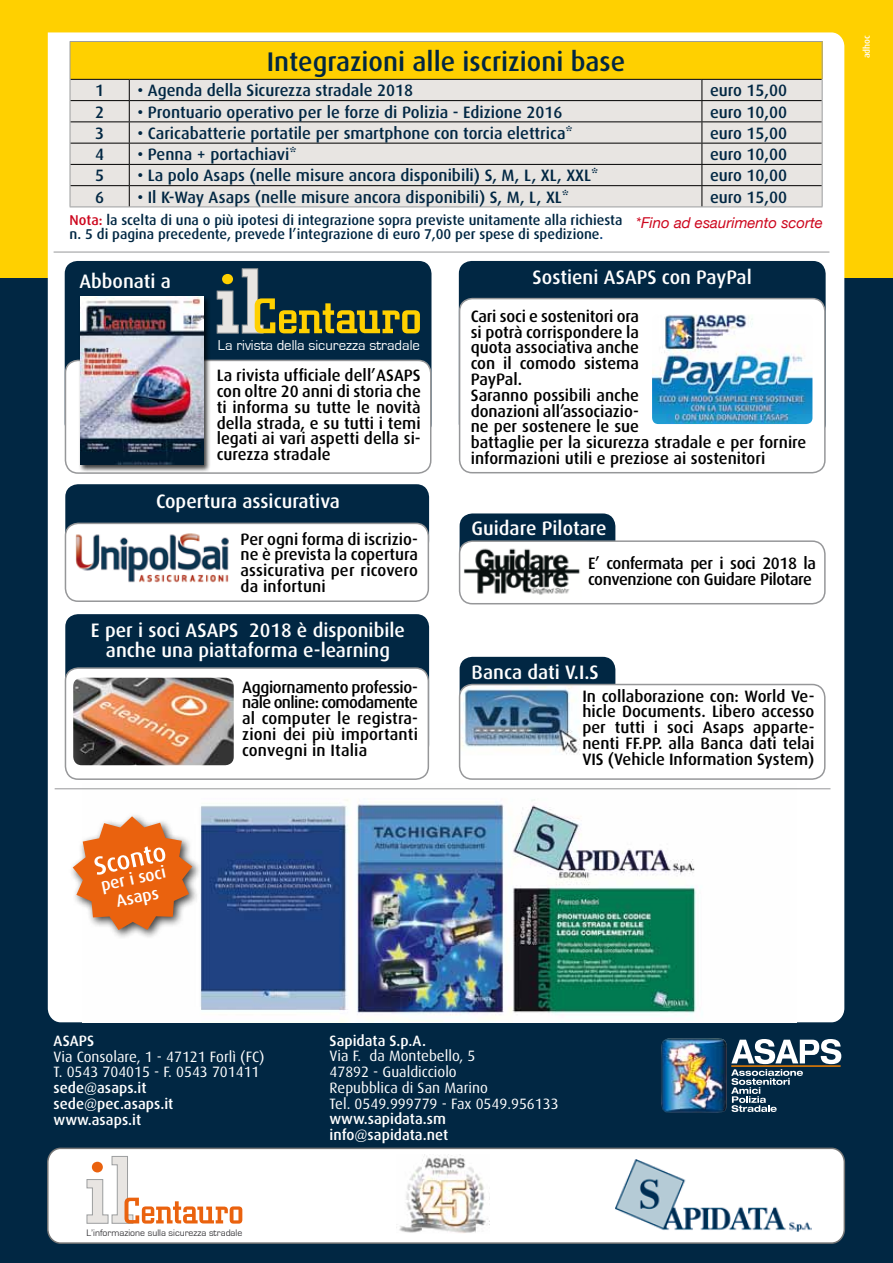
<style>
.page{position:relative;width:893px;height:1263px;background:#fff}
.page>*{position:absolute;margin:0;border:0;box-sizing:border-box;transform-origin:0 0}
.t1{font:500 27px "Dax";color:#012743}
.t2{font:500 19.5px/19.5px "Dax";color:#fff;text-align:center}
.t3{font:500 17.1px/19px "Dax";color:#fff;text-align:center}
.t4{font:500 16.5px/15.8px "Dax";color:#000;text-align:justify}
.t5{font:500 16.5px "Dax";color:#012743}
.t6{font:500 16.5px/15.8px "Dax";letter-spacing:-.025em;color:#000}
.t7{font:15px/15.8px "Dax";color:#fff}
.t8{font:500 15px/15.8px "Dax";color:#fff}
.t9{font:italic 15px "Helvetica Neue";color:#cd071e}
.t10{font:14.7px "Eurostile";color:#fff}
.t11{font:500 14.25px/14.2px "Dax";color:#012743}
.t12{font:9.75px "Eurostile";color:#3e3d40}
.t13{font:500 9px "Dax";color:#fff}
.s1{color:#cd071e}
.s2{color:#003a79}
</style>
<div class="page">
<div style="left:0;top:278px;width:893px;height:985px;background:#012743"></div>
<div style="left:0;top:0;width:893px;height:278px;background:#ffd000"></div>
<div style="left:48px;top:32px;width:796px;height:990px;background:#fff"></div>
<img style="left:83px;top:783px;width:713px;height:239px">
<div style="left:48px;top:1148px;width:796px;height:95px;background:#fff;border-radius:13px"></div>
<div style="left:47px;top:1147px;width:798px;height:97px;border:2px solid #757575;border-radius:13px"></div>
<img style="left:661px;top:1038px;width:66px;height:75px">
<svg style="left:731px;top:1039px;width:110px;height:73px"></svg>
<div style="left:67px;top:811px;width:134px;height:128px;background:#000;opacity:.75"></div>
<svg style="left:73px;top:816px;width:119px;height:114px;background:#e7925d"></svg>
<hr style="left:54px;top:252px;width:775px;height:1px;background:#969799">
<hr style="left:55px;top:788px;width:775px;height:1px;background:#969799">
<div style="left:460px;top:657px;width:155px;height:64px;background:#012743;border-radius:13px"></div>
<div style="left:460px;top:684px;width:365px;height:95px;background:#fff;border-radius:13px"></div>
<img style="left:460px;top:686px;width:120px;height:69px">
<div style="left:459px;top:684px;width:366px;height:96px;border:2px solid #969799;border-radius:13px"></div>
<div style="left:460px;top:513px;width:155px;height:76px;background:#012743;border-radius:13px"></div>
<div style="left:460px;top:541px;width:365px;height:63px;background:#fff;border-radius:13px"></div>
<img style="left:463px;top:543px;width:117px;height:52px">
<div style="left:459px;top:540px;width:367px;height:64px;border:2px solid #969799;border-radius:13px"></div>
<div style="left:70px;top:42px;width:752px;height:37px;background:#ffd000"></div>
<div style="left:71px;top:80px;width:751px;height:127px;background:#e8e5e2"></div>
<hr style="left:70px;top:79px;width:59px;height:1px;background:#000">
<hr style="left:129px;top:79px;width:573px;height:1px;background:#000">
<hr style="left:702px;top:79px;width:120px;height:1px;background:#000">
<hr style="left:70px;top:100px;width:59px;height:1px;background:#000">
<hr style="left:129px;top:100px;width:573px;height:1px;background:#000">
<hr style="left:702px;top:100px;width:120px;height:1px;background:#000">
<hr style="left:70px;top:121px;width:59px;height:1px;background:#000">
<hr style="left:129px;top:121px;width:573px;height:1px;background:#000">
<hr style="left:702px;top:121px;width:120px;height:1px;background:#000">
<hr style="left:70px;top:143px;width:59px;height:1px;background:#000">
<hr style="left:129px;top:143px;width:573px;height:1px;background:#000">
<hr style="left:702px;top:143px;width:120px;height:1px;background:#000">
<hr style="left:70px;top:164px;width:59px;height:1px;background:#000">
<hr style="left:129px;top:164px;width:573px;height:1px;background:#000">
<hr style="left:702px;top:164px;width:120px;height:1px;background:#000">
<hr style="left:70px;top:185px;width:59px;height:1px;background:#000">
<hr style="left:129px;top:185px;width:573px;height:1px;background:#000">
<svg style="left:129px;top:80px;width:1px;height:127px"></svg>
<hr style="left:702px;top:185px;width:120px;height:1px;background:#000">
<svg style="left:702px;top:80px;width:1px;height:127px"></svg>
<hr style="left:70px;top:41px;width:59px;height:1px;background:#9c9e9f">
<hr style="left:70px;top:42px;width:1px;height:37px;background:#9c9e9f">
<hr style="left:129px;top:41px;width:573px;height:1px;background:#9c9e9f">
<hr style="left:702px;top:41px;width:120px;height:1px;background:#9c9e9f">
<hr style="left:822px;top:42px;width:1px;height:37px;background:#9c9e9f">
<svg style="left:70px;top:79px;width:1px;height:128px"></svg>
<svg style="left:822px;top:79px;width:1px;height:128px"></svg>
<hr style="left:70px;top:207px;width:59px;height:1px;background:#9c9e9f">
<hr style="left:129px;top:207px;width:573px;height:1px;background:#9c9e9f">
<hr style="left:702px;top:207px;width:120px;height:1px;background:#9c9e9f">
<img style="left:396px;top:1155px;width:92px;height:78px">
<svg style="left:86px;top:1156px;width:156px;height:68px"></svg>
<img style="left:616px;top:1159px;width:196px;height:73px">
<div style="left:459px;top:261px;width:367px;height:176px;background:#012743;border-radius:13px"></div>
<div style="left:460px;top:299px;width:365px;height:174px;background:#fff;border-radius:13px"></div>
<div style="left:459px;top:298px;width:367px;height:175px;border:2px solid #969799;border-radius:13px"></div>
<img style="left:653px;top:315px;width:159px;height:108px">
<div style="left:648px;top:310px;width:169px;height:118px;border:4px solid #fff;border-radius:9px"></div>
<div style="left:65px;top:614px;width:364px;height:144px;background:#012743;border-radius:13px"></div>
<div style="left:65px;top:668px;width:363px;height:111px;background:#fff;border-radius:13px"></div>
<div style="left:65px;top:667px;width:364px;height:113px;border:2px solid #969799;border-radius:13px"></div>
<img style="left:73px;top:678px;width:161px;height:87px">
<div style="left:65px;top:484px;width:364px;height:70px;background:#012743;border-radius:13px"></div>
<div style="left:65px;top:523px;width:363px;height:78px;background:#fff;border-radius:13px"></div>
<div style="left:65px;top:523px;width:364px;height:79px;border:2px solid #969799;border-radius:13px"></div>
<img style="left:75px;top:533px;width:154px;height:50px">
<div style="left:65px;top:261px;width:366px;height:176px;background:#012743;border-radius:13px"></div>
<div style="left:65px;top:360px;width:366px;height:113px;background:#fff;border-radius:13px"></div>
<div style="left:65px;top:360px;width:366px;height:114px;border:2px solid #969799;border-radius:13px"></div>
<svg style="left:216px;top:268px;width:204px;height:66px"></svg>
<div style="left:79px;top:295px;width:132px;height:177px;background:#000;opacity:.75"></div>
<img style="left:80px;top:296px;width:123px;height:169px">
<h1 class="t1" style="left:267px;top:46px;width:360px">Integrazioni alle iscrizioni base</h1>
<p class="t5" style="left:95px;top:81px;width:11px">1</p>
<p class="t5" style="left:137px;top:81px;width:277px">• Agenda della Sicurezza stradale 2018</p>
<p class="t5" style="left:710px;top:81px;width:78px">euro 15,00</p>
<p class="t5" style="left:95px;top:103px;width:11px">2</p>
<p class="t5" style="left:137px;top:103px;width:427px">• Prontuario operativo per le forze di Polizia - Edizione 2016</p>
<p class="t5" style="left:710px;top:103px;width:78px">euro 10,00</p>
<p class="t5" style="left:95px;top:124px;width:11px">3</p>
<p class="t5" style="left:137px;top:124px;width:437px">• Caricabatterie portatile per smartphone con torcia elettrica*</p>
<p class="t5" style="left:710px;top:124px;width:78px">euro 15,00</p>
<p class="t5" style="left:95px;top:145px;width:11px">4</p>
<p class="t5" style="left:137px;top:145px;width:161px">• Penna + portachiavi*</p>
<p class="t5" style="left:710px;top:145px;width:78px">euro 10,00</p>
<p class="t5" style="left:95px;top:166px;width:11px">5</p>
<p class="t5" style="left:137px;top:166px;width:463px">• La polo Asaps (nelle misure ancora disponibili) S, M, L, XL, XXL*</p>
<p class="t5" style="left:710px;top:166px;width:78px">euro 10,00</p>
<p class="t5" style="left:95px;top:188px;width:11px">6</p>
<p class="t5" style="left:137px;top:188px;width:433px">• Il K-Way Asaps (nelle misure ancora disponibili) S, M, L, XL*</p>
<p class="t5" style="left:710px;top:188px;width:78px">euro 15,00</p>
<p class="t11" style="left:70px;top:213px;width:554px"><span class="s1">Nota:</span> la scelta di una o più ipotesi di integrazione sopra previste unitamente alla richiesta n. 5 di pagina precedente, prevede l’integrazione di euro 7,00 per spese di spedizione<span class="s2">.</span></p>
<p class="t9" style="left:636px;top:213px;width:189px">*Fino ad esaurimento scorte</p>
<p class="t2" style="left:79px;top:272px;width:93px">Abbonati a</p>
<p class="t10" style="left:218px;top:337px;width:203px">La rivista della sicurezza stradale</p>
<p class="t4" style="left:217px;top:368px;width:206px">La rivista ufficiale dell’ASAPS con oltre 20 anni di storia che ti informa su tutte le novità della strada, e su tutti i temi legati ai vari aspetti della si&shy;curezza stradale</p>
<p class="t2" style="left:156px;top:492px;width:185px">Copertura assicurativa</p>
<p class="t4" style="left:241px;top:531px;width:179px">Per ogni forma di iscrizio&shy;ne è prevista la copertura assicurativa per ricovero da infortuni</p>
<p class="t2" style="left:91px;top:621px;width:316px">E per i soci ASAPS 2018 è disponibile anche una piattaforma e-learning</p>
<p class="t4" style="left:242px;top:679px;width:177px">Aggiornamento professio&shy;nale online: comodamente al computer le registra&shy;zioni dei più importanti convegni in Italia</p>
<p class="t3" style="left:99px;top:876px;width:67px;rotate:-12deg">per i soci<br>Asaps</p>
<p class="t2" style="left:533px;top:268px;width:221px">Sostieni ASAPS con PayPal</p>
<p class="t4" style="left:471px;top:308px;width:337px;text-align:left">Cari soci e sostenitori ora<br>si potrà corrispondere la<br>quota associativa anche<br>con il comodo sistema<br>PayPal.<br>Saranno possibili anche<br>donazioni all’associazio-<br>ne per sostenere le sue<br>battaglie per la sicurezza stradale e per fornire informazioni utili e preziose ai sostenitori</p>
<p class="t2" style="left:472px;top:519px;width:137px">Guidare Pilotare</p>
<p class="t6" style="left:588px;top:555px;width:229px">E’ confermata per i soci 2018 la convenzione con Guidare Pilotare</p>
<p class="t2" style="left:472px;top:662px;width:129px">Banca dati V.I.S</p>
<p class="t4" style="left:582px;top:688px;width:234px">In collaborazione con: World Ve&shy;hicle Documents. Libero accesso per tutti i soci Asaps apparte&shy;nenti FF.PP. alla Banca dati telai VIS (Vehicle Information System)</p>
<p class="t13" style="left:862px;top:58px;width:25px;rotate:-90deg">adhoc</p>
<p class="t8" style="left:54px;top:1033px;width:42px">ASAPS</p>
<p class="t7" style="left:54px;top:1048px;width:213px">Via Consolare, 1 - 47121 Forlì (FC)<br>T. 0543 704015 - F. 0543 701411</p>
<p class="t8" style="left:54px;top:1080px;width:121px">sede@asaps.it sede@pec.asaps.it www.asaps.it</p>
<p class="t12" style="left:87px;top:1227px;width:157px">L’informazione sulla sicurezza stradale</p>
<p class="t8" style="left:329px;top:1033px;width:98px">Sapidata S.p.A.</p>
<p class="t7" style="left:329px;top:1048px;width:231px">Via F. da Montebello, 5<br>47892 - Gualdicciolo<br>Repubblica di San Marino<br>Tel. 0549.999779 - Fax 0549.956133</p>
<p class="t8" style="left:329px;top:1111px;width:120px">www.sapidata.sm info@sapidata.net</p>
</div>
